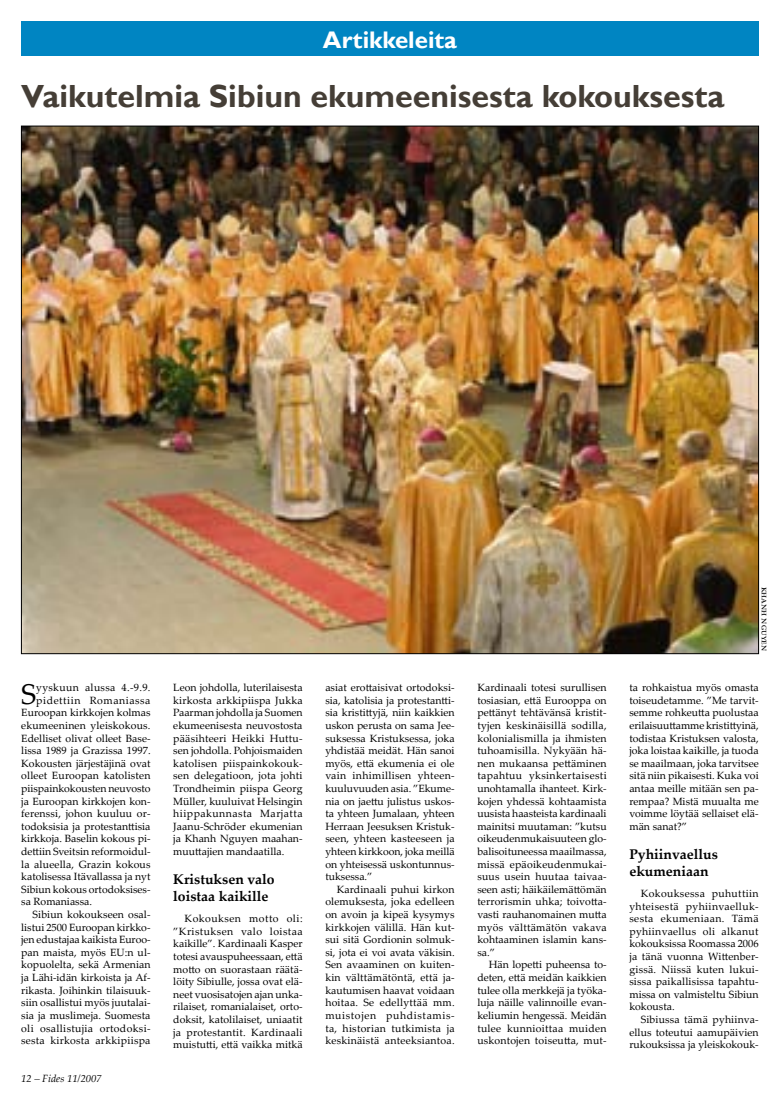
<style>
.page{position:relative;width:780px;height:1106px;background:#fff}
.page>*{position:absolute;margin:0;border:0;box-sizing:border-box;transform-origin:0 0}
.t1{font:700 32px "Gill Sans";color:#453e36}
.t2{font:28.6px "Palatino Linotype";color:#000}
.t3{font:700 24px "Gill Sans";color:#fff}
.t4{font:700 14px/16.8px "Palatino Linotype";color:#000}
.t5{font:10.5px/12.6px "Palatino Linotype";color:#000;text-align:justify}
.t6{font:10.5px "Palatino Linotype";letter-spacing:.03em;color:#000}
.t7{font:10.5px "Palatino Linotype";letter-spacing:.025em;color:#000}
.t8{font:10.5px "Palatino Linotype";letter-spacing:.05em;color:#000}
.t9{font:italic 10.5px "Palatino Linotype";color:#000}
.t10{font:10px "Palatino Linotype";color:#000}
</style>
<div class="page">
<div style="left:21px;top:21px;width:759px;height:34px;background:#0085c2"></div>
<div style="left:758px;top:21px;width:22px;height:35px;background:#fff"></div>
<img style="left:23px;top:128px;width:733px;height:524px">
<h3 class="t3" style="left:323px;top:25px;width:135px">Artikkeleita</h3>
<h1 class="t1" style="left:21px;top:77px;width:704px">Vaikutelmia Sibiun ekumeenisesta kokouksesta</h1>
<p class="t10" style="left:772px;top:587px;width:66px;rotate:90deg">khanh nguyen</p>
<h2 class="t2" style="left:21px;top:673px;width:17px">S</h2>
<p class="t6" style="left:36px;top:680px;width:116px">yyskuun alussa 4.-9.9.</p>
<p class="t8" style="left:36px;top:692px;width:116px">pidettiin Romaniassa</p>
<p class="t5" style="left:21px;top:706px;width:131px">Euroopan kirkkojen kolmas</p>
<p class="t5" style="left:21px;top:718px;width:131px">ekumeeninen yleiskokous.</p>
<p class="t5" style="left:21px;top:731px;width:131px">Edelliset olivat olleet Base-</p>
<p class="t5" style="left:21px;top:744px;width:131px">lissa 1989 ja Grazissa 1997.</p>
<p class="t5" style="left:21px;top:756px;width:131px">Kokousten järjestäjinä ovat</p>
<p class="t5" style="left:21px;top:769px;width:131px">olleet Euroopan katolisten</p>
<p class="t5" style="left:21px;top:781px;width:131px">piispainkokousten neuvosto</p>
<p class="t5" style="left:21px;top:794px;width:131px">ja Euroopan kirkkojen kon-</p>
<p class="t5" style="left:21px;top:807px;width:131px">ferenssi, johon kuuluu or-</p>
<p class="t5" style="left:21px;top:819px;width:131px">todoksisia ja protestanttisia</p>
<p class="t5" style="left:21px;top:832px;width:131px">kirkkoja. Baselin kokous pi-</p>
<p class="t5" style="left:21px;top:844px;width:131px">dettiin Sveitsin reformoidul-</p>
<p class="t5" style="left:21px;top:857px;width:131px">la alueella, Grazin kokous</p>
<p class="t5" style="left:21px;top:870px;width:131px">katolisessa Itävallassa ja nyt</p>
<p class="t5" style="left:21px;top:882px;width:131px">Sibiun kokous ortodoksises-</p>
<p class="t5" style="left:21px;top:895px;width:72px">sa Romaniassa.</p>
<p class="t5" style="left:33px;top:907px;width:119px">Sibiun kokoukseen osal-</p>
<p class="t5" style="left:21px;top:920px;width:131px">listui 2500 Euroopan kirkko-</p>
<p class="t5" style="left:21px;top:933px;width:131px">jen edustajaa kaikista Euroo-</p>
<p class="t5" style="left:21px;top:945px;width:131px">pan maista, myös EU:n ul-</p>
<p class="t5" style="left:21px;top:958px;width:131px">kopuolelta, sekä Armenian</p>
<p class="t5" style="left:21px;top:970px;width:131px">ja Lähi-idän kirkoista ja Af-</p>
<p class="t5" style="left:21px;top:983px;width:131px">rikasta. Joihinkin tilaisuuk-</p>
<p class="t5" style="left:21px;top:996px;width:131px">siin osallistui myös juutalai-</p>
<p class="t5" style="left:21px;top:1008px;width:131px">sia ja muslimeja. Suomesta</p>
<p class="t6" style="left:21px;top:1020px;width:131px">oli osallistujia ortodoksi-</p>
<p class="t7" style="left:21px;top:1033px;width:131px">sesta kirkosta arkkipiispa</p>
<p class="t9" style="left:21px;top:1071px;width:82px">12 – Fides 11/2007</p>
<p class="t5" style="left:173px;top:681px;width:131px">Leon johdolla, luterilaisesta kirkosta arkkipiispa Jukka Paarman johdolla ja Suomen ekumeenisesta neuvostosta pääsihteeri Heikki Huttu&shy;sen johdolla. Pohjoismaiden katolisen piispainkokouk&shy;sen delegatioon, jota johti Trondheimin piispa Georg Müller, kuuluivat Helsingin hiippakunnasta Marjatta Jaanu-Schröder ekumenian ja Khanh Nguyen maahan&shy;muuttajien mandaatilla.</p>
<h3 class="t4" style="left:173px;top:870px;width:103px">Kristuksen valo loistaa kaikille</h3>
<p class="t5" style="left:173px;top:912px;width:131px;text-indent:11px">Kokouksen motto oli: ”Kristuksen valo loistaa kaikille”. Kardinaali Kasper totesi avauspuheessaan, että motto on suorastaan räätä&shy;löity Sibiulle, jossa ovat elä&shy;neet vuosisatojen ajan unka&shy;rilaiset, romanialaiset, orto&shy;doksit, katolilaiset, uniaatit ja protestantit. Kardinaali muistutti, että vaikka mitkä</p>
<p class="t5" style="left:325px;top:681px;width:131px">asiat erottaisivat ortodoksi&shy;sia, katolisia ja protestantti&shy;sia kristittyjä, niin kaikkien uskon perusta on sama Jee&shy;suksessa Kristuksessa, joka yhdistää meidät. Hän sanoi myös, että ekumenia ei ole vain inhimillisen yhteen&shy;kuuluvuuden asia. ”Ekume&shy;nia on jaettu julistus uskos&shy;ta yhteen Jumalaan, yhteen Herraan Jeesuksen Kristuk&shy;seen, yhteen kasteeseen ja yhteen kirkkoon, joka meillä on yhteisessä uskontunnus&shy;tuksessa.”</p>
<p class="t5" style="left:325px;top:882px;width:131px;text-indent:11px">Kardinaali puhui kirkon olemuksesta, joka edelleen on avoin ja kipeä kysymys kirkkojen välillä. Hän kut&shy;sui sitä Gordionin solmuk&shy;si, jota ei voi avata väkisin.<br>Sen avaaminen on kuiten&shy;kin välttämätöntä, että ja&shy;kautumisen haavat voidaan hoitaa. Se edellyttää mm. muistojen puhdistamis&shy;ta, historian tutkimista ja keskinäistä anteeksiantoa.</p>
<p class="t5" style="left:477px;top:681px;width:131px">Kardinaali totesi surullisen tosiasian, että Eurooppa on pettänyt tehtävänsä kristit&shy;tyjen keskinäisillä sodilla, kolonialismilla ja ihmisten tuhoamisilla. Nykyään hä&shy;nen mukaansa pettäminen tapahtuu yksinkertaisesti unohtamalla ihanteet. Kirk&shy;kojen yhdessä kohtaamista uusista haasteista kardinaali mainitsi muutaman: ”kutsu oikeudenmukaisuuteen glo&shy;balisoituneessa maailmassa, missä epäoikeudenmukai&shy;suus usein huutaa taivaa&shy;seen asti; häikäilemättömän terrorismin uhka; toivotta&shy;vasti rauhanomainen mutta myös välttämätön vakava kohtaaminen islamin kans&shy;sa.”</p>
<p class="t5" style="left:477px;top:958px;width:131px;text-indent:11px">Hän lopetti puheensa to&shy;deten, että meidän kaikkien tulee olla merkkejä ja työka&shy;luja näille valinnoille evan&shy;keliumin hengessä. Meidän tulee kunnioittaa muiden uskontojen toiseutta, mut-</p>
<p class="t5" style="left:629px;top:681px;width:131px">ta rohkaistua myös omasta toiseudetamme. ”Me tarvit&shy;semme rohkeutta puolustaa erilaisuuttamme kristittyinä, todistaa Kristuksen valosta, joka loistaa kaikille, ja tuoda se maailmaan, joka tarvitsee sitä niin pikaisesti. Kuka voi antaa meille mitään sen pa&shy;rempaa? Mistä muualta me voimme löytää sellaiset elä&shy;män sanat?”</p>
<h3 class="t4" style="left:629px;top:845px;width:90px">Pyhiinvaellus ekumeniaan</h3>
<p class="t5" style="left:629px;top:886px;width:131px;text-indent:11px">Kokouksessa puhuttiin yhteisestä pyhiinvaelluk&shy;sesta ekumeniaan. Tämä pyhiinvaellus oli alkanut kokouksissa Roomassa 2006 ja tänä vuonna Wittenber&shy;gissä. Niissä kuten lukui&shy;sissa paikallisissa tapahtu&shy;missa on valmisteltu Sibiun kokousta.</p>
<p class="t5" style="left:629px;top:1012px;width:131px;text-indent:11px">Sibiussa tämä pyhiinva&shy;ellus toteutui aamupäivien rukouksissa ja yleiskokouk-</p>
</div>
